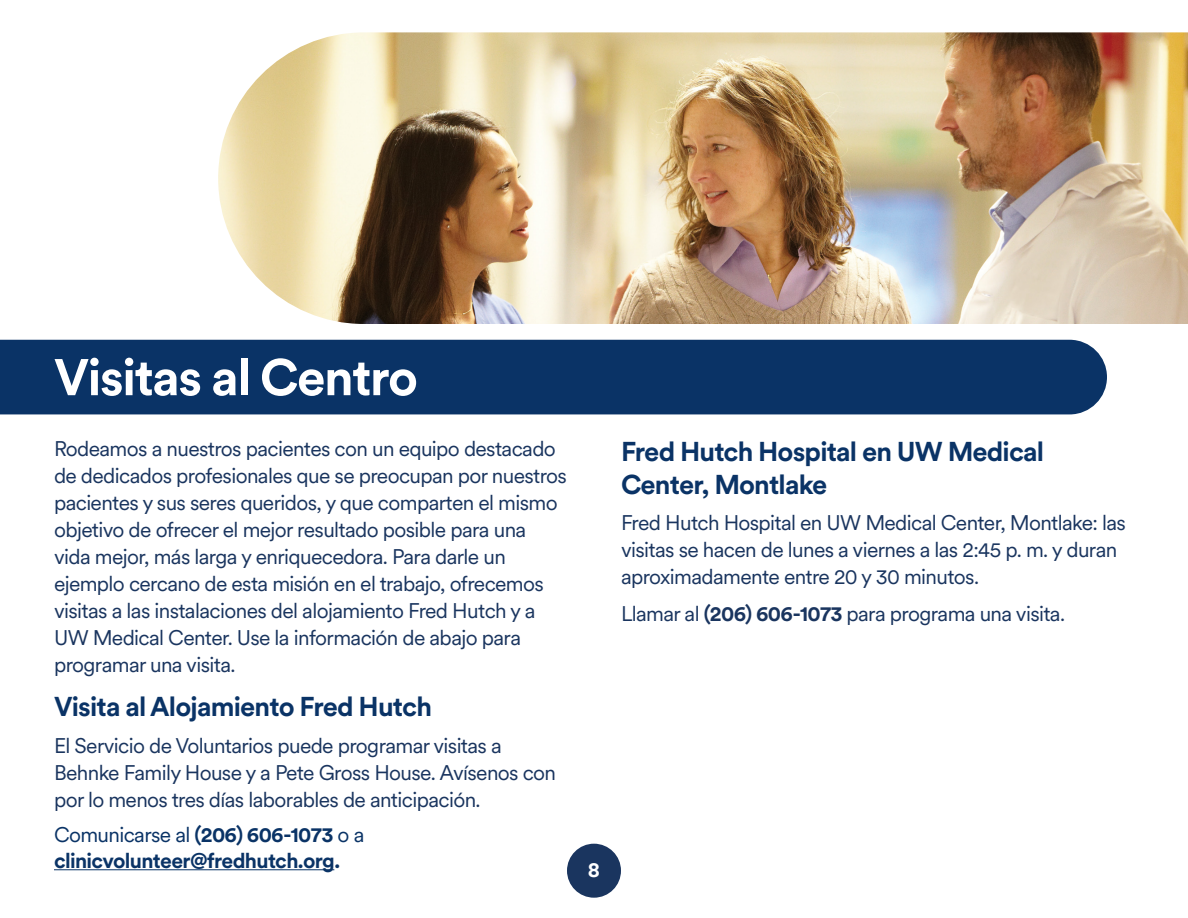
<style>
.page{position:relative;width:1188px;height:918px;background:#fff}
.page>*{position:absolute;margin:0;border:0;box-sizing:border-box;transform-origin:0 0}
.t1{font:700 51px "Circular XX";letter-spacing:-.03em;color:#fff}
.t2{font:700 27px/32.4px "Circular XX";letter-spacing:-.03em;color:#0a3366}
.t3{font:21px/27px "Circular XX";letter-spacing:-.03em;color:#1a355f}
.t4{font:700 21px/25.5px "Circular XX";letter-spacing:-.03em;color:#0a3366}
.t5{font:700 21px "Circular XX";color:#fff}
.s1{font-weight:400}
.s2{font-weight:700}
</style>
<div class="page">
<img style="left:218px;top:32px;width:970px;height:292px">
<div style="left:0;top:340px;width:1107px;height:74px;background:#0a3366"></div>
<hr style="left:54px;top:870px;width:280px;height:1px;background:#0a3366">
<div style="left:567px;top:844px;width:54px;height:54px;background:#1a355f;border-radius:50%"></div>
<h1 class="t1" style="left:54px;top:342px;width:366px">Visitas al Centro</h1>
<p class="t3" style="left:54px;top:434px;width:515px">Rodeamos a nuestros pacientes con un equipo destacado de dedicados profesionales que se preocupan por nuestros pacientes y sus seres queridos, y que comparten el mismo objetivo de ofrecer el mejor resultado posible para una vida mejor, más larga y enriquecedora. Para darle un ejemplo cercano de esta misión en el trabajo, ofrecemos visitas a las instalaciones del alojamiento Fred Hutch y a UW Medical Center. Use la información de abajo para programar una visita.</p>
<p class="t2" style="left:54px;top:689px;width:380px">Visita al Alojamiento Fred Hutch</p>
<p class="t3" style="left:54px;top:731px;width:504px">El Servicio de Voluntarios puede programar visitas a<br>Behnke Family House y a Pete Gross House. Avísenos con por lo menos tres días laborables de anticipación.</p>
<p class="t4" style="left:54px;top:821px;width:312px"><span class="s1">Comunicarse al</span> (206) 606-1073 <span class="s1">o a </span>clinicvolunteer@fredhutch.org.</p>
<p class="t2" style="left:621px;top:435px;width:425px">Fred Hutch Hospital en UW Medical<br>Center, Montlake</p>
<p class="t3" style="left:621px;top:509px;width:506px">Fred Hutch Hospital en UW Medical Center, Montlake: las visitas se hacen de lunes a viernes a las 2:45 p. m. y duran aproximadamente entre 20 y 30 minutos.</p>
<p class="t3" style="left:621px;top:599px;width:443px">Llamar al <span class="s2">(206) 606-1073</span> para programa una visita.</p>
<p class="t5" style="left:588px;top:855px;width:14px">8</p>
</div>
